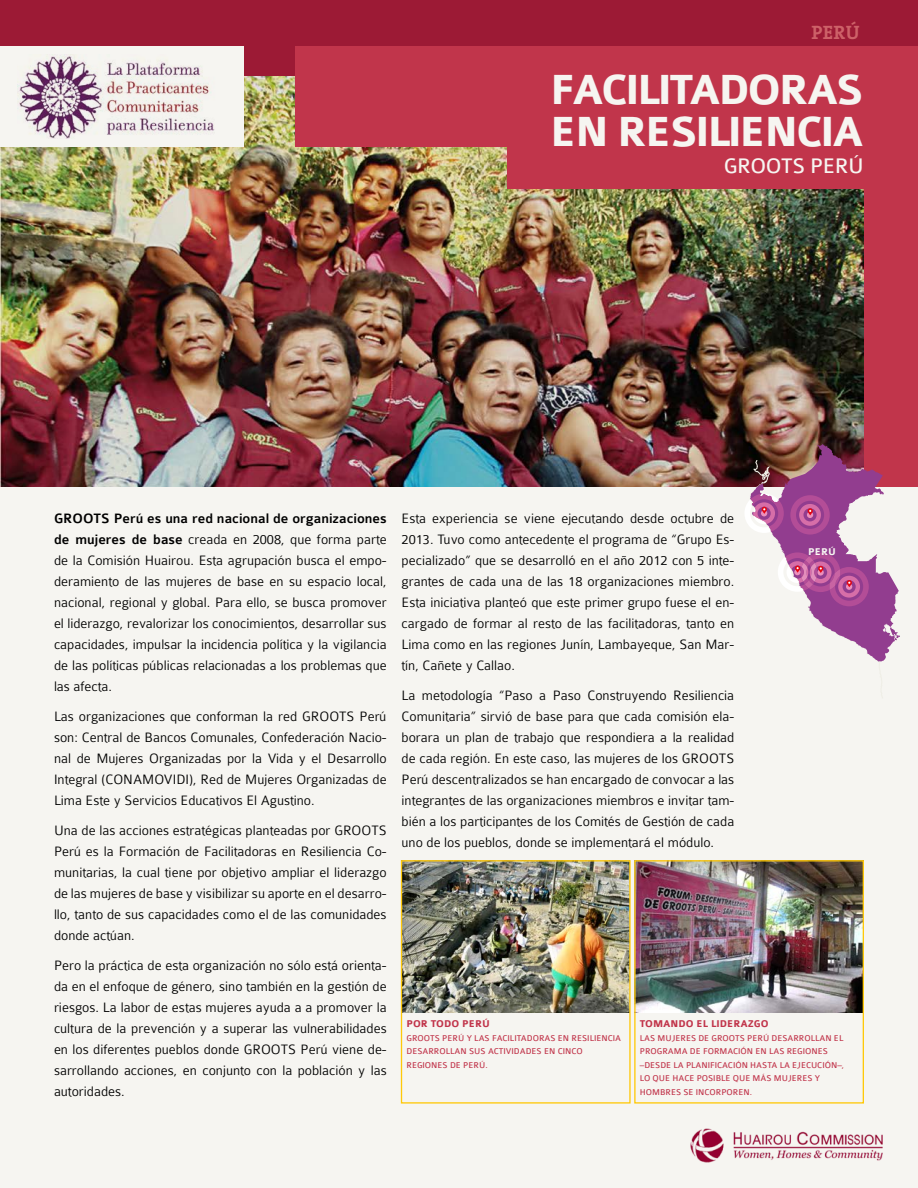
<style>
.page{position:relative;width:918px;height:1188px;background:#f6f5f1}
.page>*{position:absolute;margin:0;border:0;box-sizing:border-box;transform-origin:0 0}
.t1{font:700 45px/42px "Colaborate";letter-spacing:-.05em;color:#f6f5f1}
.t2{font:22.5px "Colaborate";letter-spacing:-.02em;color:#f6f5f1}
.t3{font:700 19.5px "The Serif";color:#cd6168}
.t4{font:300 14.55px/21px "Colaborate";color:#000;text-align:justify}
.t5{font:700 10.5px "Colaborate";color:#c1354b}
.t6{font:700 10.5px "Colaborate";color:#f6f5f1}
.t7{font:9px/13.5px "Colaborate";color:#c1354b}
.s1{font-weight:500}
</style>
<div class="page">
<div style="left:864px;top:0;width:54px;height:486px;background:#c1354b"></div>
<img style="left:1px;top:75px;width:863px;height:411px">
<div style="left:0;top:0;width:918px;height:75px;background:#9c1a35"></div>
<svg style="left:686px;top:435px;width:58px;height:52px;background:#6b3839"></svg>
<svg style="left:744px;top:435px;width:174px;height:263px"></svg>
<img style="left:690px;top:1128px;width:193px;height:35px">
<div style="left:0;top:46px;width:243px;height:101px;background:#f6f5f1"></div>
<img style="left:18px;top:54px;width:197px;height:85px">
<img style="left:403px;top:862px;width:226px;height:150px">
<div style="left:401px;top:860px;width:230px;height:244px;border:1px solid #ffc90a"></div>
<img style="left:636px;top:862px;width:226px;height:150px">
<div style="left:634px;top:860px;width:230px;height:244px;border:1px solid #ffc90a"></div>
<div style="left:296px;top:46px;width:622px;height:101px;background:#c1354b"></div>
<div style="left:507px;top:46px;width:411px;height:143px;background:#c1354b"></div>
<h3 class="t3" style="left:812px;top:16px;width:50px">PERÚ</h3>
<h1 class="t1" style="left:550px;top:70px;width:315px">FACILITADORAS<br>EN RESILIENCIA</h1>
<h2 class="t2" style="left:724px;top:154px;width:142px">GROOTS PERÚ</h2>
<p class="t4" style="left:54px;top:508px;width:334px"><span class="s1">GROOTS Perú es una red nacional de organizaciones de mujeres de base</span> creada en 2008, que forma parte de la Comisión Huairou. Esta agrupación busca el empo&shy;deramiento de las mujeres de base en su espacio local, nacional, regional y global. Para ello, se busca promover el liderazgo, revalorizar los conocimientos, desarrollar sus capacidades, impulsar la incidencia política y la vigilancia de las políticas públicas relacionadas a los problemas que las afecta.</p>
<p class="t4" style="left:54px;top:706px;width:334px">Las organizaciones que conforman la red GROOTS Perú son: Central de Bancos Comunales, Confederación Nacio&shy;nal de Mujeres Organizadas por la Vida y el Desarrollo Integral (CONAMOVIDI), Red de Mujeres Organizadas de Lima Este y Servicios Educativos El Agustino.</p>
<p class="t4" style="left:54px;top:820px;width:334px">Una de las acciones estratégicas planteadas por GROOTS Perú es la Formación de Facilitadoras en Resiliencia Co&shy;munitarias, la cual tiene por objetivo ampliar el liderazgo de las mujeres de base y visibilizar su aporte en el desarro&shy;llo, tanto de sus capacidades como el de las comunidades donde actúan.</p>
<p class="t4" style="left:54px;top:955px;width:334px">Pero la práctica de esta organización no sólo está orienta&shy;da en el enfoque de género, sino también en la gestión de riesgos. La labor de estas mujeres ayuda a a promover la cultura de la prevención y a superar las vulnerabilidades en los diferentes pueblos donde GROOTS Perú viene de&shy;sarrollando acciones, en conjunto con la población y las autoridades.</p>
<p class="t4" style="left:402px;top:508px;width:334px">Esta experiencia se viene ejecutando desde octubre de 2013. Tuvo como antecedente el programa de “Grupo Es&shy;pecializado” que se desarrolló en el año 2012 con 5 inte&shy;grantes de cada una de las 18 organizaciones miembro.<br>Esta iniciativa planteó que este primer grupo fuese el en&shy;cargado de formar al resto de las facilitadoras, tanto en Lima como en las regiones Junín, Lambayeque, San Mar&shy;tín, Cañete y Callao.</p>
<p class="t4" style="left:402px;top:685px;width:334px">La metodología “Paso a Paso Construyendo Resiliencia Comunitaria” sirvió de base para que cada comisión ela&shy;borara un plan de trabajo que respondiera a la realidad de cada región. En este caso, las mujeres de los GROOTS Perú descentralizados se han encargado de convocar a las integrantes de las organizaciones miembros e invitar tam&shy;bién a los participantes de los Comités de Gestión de cada uno de los pueblos, donde se implementará el módulo.</p>
<p class="t6" style="left:808px;top:546px;width:29px">PERÚ</p>
<p class="t5" style="left:406px;top:1018px;width:85px">POR TODO PERÚ</p>
<p class="t7" style="left:406px;top:1031px;width:216px">GROOTS PERÚ Y LAS FACILITADORAS EN RESILIENCIA<br>DESARROLLAN SUS ACTIVIDADES EN CINCO<br>REGIONES DE PERÚ.</p>
<p class="t5" style="left:640px;top:1018px;width:130px">TOMANDO EL LIDERAZGO</p>
<p class="t7" style="left:640px;top:1031px;width:206px">LAS MUJERES DE GROOTS PERÚ DESARROLLAN EL PROGRAMA DE FORMACIÓN EN LAS REGIONES –DESDE LA PLANIFICACIÓN HASTA LA EJECUCIÓN–, LO QUE HACE POSIBLE QUE MÁS MUJERES Y HOMBRES SE INCORPOREN.</p>
</div>
